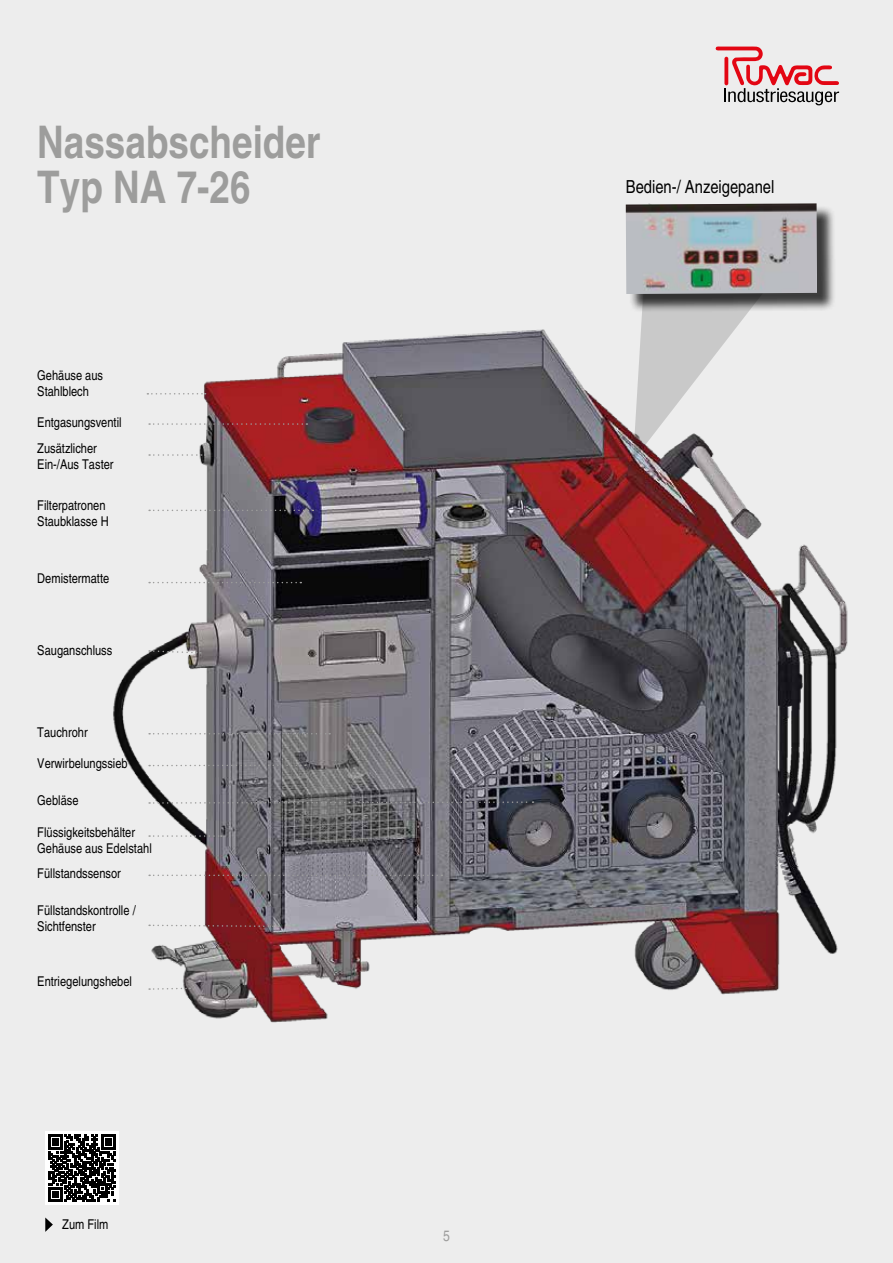
<style>
.page{position:relative;width:893px;height:1263px;background:#ededed}
.page>*{position:absolute;margin:0;border:0;box-sizing:border-box;transform-origin:0 0}
.t1{font:700 condensed 45px/45px "Helvetica";color:#9d9d9c}
.t2{font:condensed 18px "Helvetica";color:#000}
.t3{font:condensed 15px "Helvetica";color:#9d9d9c}
.t4{font:condensed 13.5px/16.2px "Helvetica";color:#000}
</style>
<div class="page">
<svg style="left:716px;top:47px;width:123px;height:58px"></svg>
<img style="left:113px;top:329px;width:735px;height:694px">
<svg style="left:149px;top:423px;width:158px;height:2px"></svg>
<svg style="left:149px;top:454px;width:57px;height:2px"></svg>
<svg style="left:147px;top:393px;width:59px;height:2px"></svg>
<svg style="left:149px;top:582px;width:152px;height:1px"></svg>
<svg style="left:149px;top:510px;width:164px;height:1px"></svg>
<svg style="left:149px;top:649px;width:52px;height:5px"></svg>
<svg style="left:149px;top:733px;width:181px;height:1px"></svg>
<svg style="left:149px;top:764px;width:157px;height:2px"></svg>
<svg style="left:149px;top:835px;width:73px;height:2px"></svg>
<svg style="left:149px;top:924px;width:130px;height:4px"></svg>
<svg style="left:149px;top:987px;width:41px;height:3px"></svg>
<svg style="left:149px;top:874px;width:293px;height:2px"></svg>
<svg style="left:45px;top:1217px;width:8px;height:15px"></svg>
<svg style="left:45px;top:1131px;width:74px;height:74px"></svg>
<svg style="left:49px;top:1135px;width:66px;height:67px;background:#454545"></svg>
<svg style="left:149px;top:801px;width:384px;height:3px"></svg>
<svg style="left:633px;top:313px;width:144px;height:148px"></svg>
<div style="left:628px;top:206px;width:208px;height:107px;background:#000;opacity:.75"></div>
<img style="left:626px;top:203px;width:191px;height:91px">
<h1 class="t1" style="left:37px;top:119px;width:285px">Nassabscheider<br>Typ NA 7-26</h1>
<p class="t4" style="left:37px;top:367px;width:67px">Gehäuse aus<br>Stahlblech</p>
<p class="t4" style="left:37px;top:414px;width:86px">Entgasungsventil</p>
<p class="t4" style="left:37px;top:440px;width:78px">Zusätzlicher<br>Ein-/Aus Taster</p>
<p class="t4" style="left:37px;top:497px;width:73px">Filterpatronen<br>Staubklasse H</p>
<p class="t4" style="left:37px;top:570px;width:73px">Demistermatte</p>
<p class="t4" style="left:37px;top:642px;width:77px">Sauganschluss</p>
<p class="t4" style="left:37px;top:724px;width:52px">Tauchrohr</p>
<p class="t4" style="left:37px;top:755px;width:92px">Verwirbelungssieb</p>
<p class="t4" style="left:37px;top:792px;width:43px">Gebläse</p>
<p class="t4" style="left:37px;top:824px;width:116px">Flüssigkeitsbehälter<br>Gehäuse aus Edelstahl</p>
<p class="t4" style="left:37px;top:865px;width:85px">Füllstandssensor</p>
<p class="t4" style="left:37px;top:902px;width:100px">Füllstandskontrolle /<br>Sichtfenster</p>
<p class="t4" style="left:37px;top:973px;width:96px">Entriegelungshebel</p>
<p class="t4" style="left:62px;top:1216px;width:48px">Zum Film</p>
<p class="t3" style="left:443px;top:1226px;width:8px">5</p>
<h2 class="t2" style="left:626px;top:176px;width:150px">Bedien-/ Anzeigepanel</h2>
</div>
